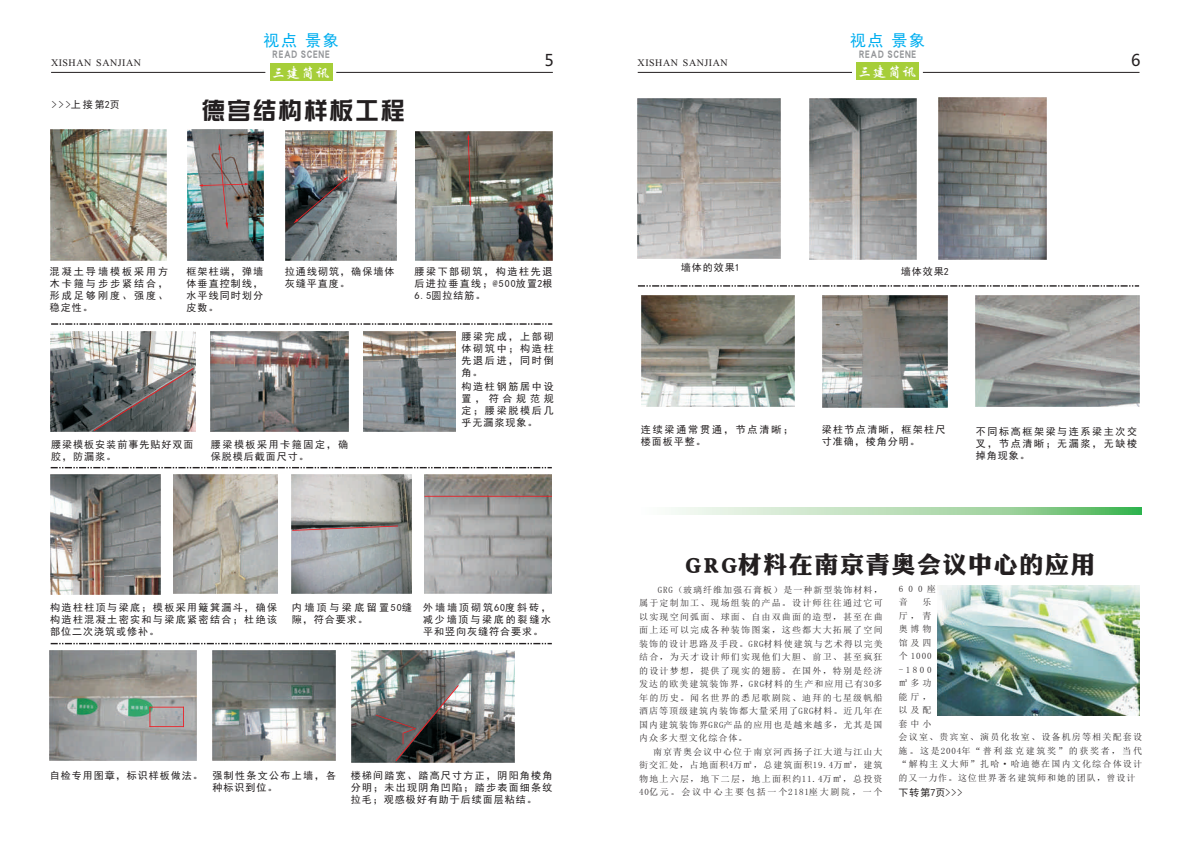
<style>
.page{position:relative;width:1191px;height:842px;background:#fff}
.page>*{position:absolute;margin:0;border:0;box-sizing:border-box;transform-origin:0 0}
.t1{font:24px "DFP Li Jin Hei W8";letter-spacing:.065em;color:#231f20}
.t2{font:24px "DFP Zong Yi W7";letter-spacing:.065em;color:#231f20}
.t3{font:16px "Sim Hei";letter-spacing:.1em;color:#00aeef}
.t4{font:16px "Microsoft Ya Hei";color:#231f20}
.t5{font:14px "ST Xingkai";letter-spacing:.05em;color:#fff}
.t6{font:12px "DFP Hei W9";letter-spacing:.065em;color:#939598;scale:.84 1}
.t7{font:10px/12px "Sim Hei";letter-spacing:.135em;color:#231f20;text-align:justify}
.t8{font:10px/12px "Sim Hei";letter-spacing:.105em;color:#231f20}
.t9{font:10px/12px "Sim Hei";letter-spacing:.1em;color:#231f20}
.t10{font:10px "Times New Roman";letter-spacing:.05em;color:#231f20}
.t11{font:10px/12px "Sim Hei";letter-spacing:.155em;color:#231f20}
.t12{font:10px/12px "Sim Hei";letter-spacing:.185em;color:#231f20}
.t13{font:10px/12px "Sim Hei";letter-spacing:.25em;color:#231f20}
.t14{font:9px "Sim Sun";letter-spacing:.13em;color:#231f20}
.t15{font:9px "Sim Sun";letter-spacing:.11em;color:#231f20}
.t16{font:9px "Sim Sun";letter-spacing:.1em;color:#231f20}
.t17{font:9px "Sim Sun";letter-spacing:.195em;color:#231f20}
.t18{font:9px "Sim Sun";letter-spacing:.19em;color:#231f20}
</style>
<div class="page">
<svg style="left:637px;top:72px;width:215px;height:1px"></svg>
<svg style="left:922px;top:72px;width:218px;height:1px"></svg>
<svg style="left:51px;top:72px;width:215px;height:1px"></svg>
<svg style="left:336px;top:72px;width:217px;height:1px"></svg>
<div style="left:856px;top:63px;width:63px;height:17px;background:#a6ce39"></div>
<div style="left:270px;top:63px;width:62px;height:17px;background:#a6ce39"></div>
<img style="left:51px;top:130px;width:116px;height:130px">
<img style="left:187px;top:130px;width:76px;height:130px">
<img style="left:285px;top:130px;width:111px;height:131px">
<img style="left:416px;top:131px;width:137px;height:130px">
<img style="left:50px;top:331px;width:146px;height:100px">
<img style="left:210px;top:331px;width:138px;height:100px">
<img style="left:363px;top:331px;width:92px;height:100px">
<img style="left:50px;top:474px;width:110px;height:120px">
<img style="left:173px;top:474px;width:104px;height:120px">
<img style="left:292px;top:474px;width:119px;height:120px">
<img style="left:424px;top:475px;width:128px;height:119px">
<img style="left:50px;top:650px;width:147px;height:110px">
<img style="left:212px;top:650px;width:124px;height:111px">
<img style="left:351px;top:650px;width:164px;height:113px">
<img style="left:938px;top:98px;width:108px;height:161px">
<img style="left:638px;top:99px;width:142px;height:159px">
<img style="left:810px;top:98px;width:106px;height:161px">
<img style="left:641px;top:296px;width:153px;height:111px">
<img style="left:822px;top:296px;width:125px;height:111px">
<img style="left:975px;top:295px;width:164px;height:112px">
<img style="left:937px;top:586px;width:202px;height:129px">
<svg style="left:671px;top:508px;width:470px;height:6px;background:#aedbb0"></svg>
<svg style="left:51px;top:323px;width:501px;height:2px"></svg>
<svg style="left:51px;top:467px;width:501px;height:1px"></svg>
<svg style="left:51px;top:643px;width:501px;height:1px"></svg>
<svg style="left:638px;top:285px;width:501px;height:2px"></svg>
<img style="left:376px;top:685px;width:83px;height:76px">
<svg style="left:149px;top:707px;width:35px;height:20px"></svg>
<svg style="left:424px;top:496px;width:128px;height:1px"></svg>
<svg style="left:292px;top:526px;width:106px;height:5px"></svg>
<svg style="left:94px;top:368px;width:100px;height:63px;background:#6a6c6c"></svg>
<svg style="left:467px;top:134px;width:4px;height:72px"></svg>
<img style="left:293px;top:176px;width:55px;height:47px">
<svg style="left:199px;top:143px;width:50px;height:86px;background:#898585"></svg>
<h2 class="t3" style="left:850px;top:32px;width:77px">视点 景象</h2>
<p class="t6" style="left:859px;top:48px;width:70px">READ SCENE</p>
<h2 class="t3" style="left:263px;top:32px;width:77px">视点 景象</h2>
<p class="t6" style="left:272px;top:48px;width:70px">READ SCENE</p>
<p class="t10" style="left:51px;top:59px;width:91px">XISHAN SANJIAN</p>
<h2 class="t4" style="left:544px;top:53px;width:11px">5</h2>
<p class="t10" style="left:637px;top:59px;width:91px">XISHAN SANJIAN</p>
<h2 class="t4" style="left:1131px;top:53px;width:11px">6</h2>
<h3 class="t5" style="left:271px;top:65px;width:60px">三建简讯</h3>
<h3 class="t5" style="left:858px;top:65px;width:60px">三建简讯</h3>
<p class="t7" style="left:52px;top:98px;width:69px">&gt;&gt;&gt;上接第2页</p>
<h1 class="t2" style="left:201px;top:98px;width:205px">德宫结构样板工程</h1>
<p class="t7" style="left:50px;top:265px;width:120px">混凝土导墙模板采用方木卡箍与步步紧结合，形成足够刚度、强度、稳定性。</p>
<p class="t7" style="left:186px;top:265px;width:78px">框架柱端，弹墙体垂直控制线，水平线同时划分皮数。</p>
<p class="t8" style="left:285px;top:266px;width:111px">拉通线砌筑，确保墙体灰缝平直度。</p>
<p class="t7" style="left:414px;top:265px;width:139px">腰梁下部砌筑，构造柱先退后进拉垂直线；@500放置2根6.5圆拉结筋。</p>
<p class="t8" style="left:51px;top:438px;width:144px">腰梁模板安装前事先贴好双面胶，防漏浆。</p>
<p class="t11" style="left:211px;top:438px;width:139px">腰梁模板采用卡箍固定，确保脱模后截面尺寸。</p>
<p class="t7" style="left:461px;top:331px;width:94px">腰梁完成，上部砌体砌筑中；构造柱先退后进，同时倒角。</p>
<p class="t7" style="left:461px;top:381px;width:94px">构造柱钢筋居中设置，符合规范规定；腰梁脱模后几乎无漏浆现象。</p>
<p class="t7" style="left:50px;top:601px;width:228px">构造柱柱顶与梁底；模板采用簸箕漏斗，确保构造柱混凝土密实和与梁底紧密结合；杜绝该部位二次浇筑或修补。</p>
<p class="t13" style="left:292px;top:601px;width:121px">内墙顶与梁底留置50缝隙，符合要求。</p>
<p class="t7" style="left:423px;top:601px;width:130px">外墙墙顶砌筑60度斜砖，减少墙顶与梁底的裂缝水平和竖向灰缝符合要求。</p>
<p class="t9" style="left:212px;top:770px;width:125px;text-indent:-163px">自检专用图章，标识样板做法。 强制性条文公布上墙，各种标识到位。</p>
<p class="t7" style="left:351px;top:770px;width:203px">楼梯间踏宽、踏高尺寸方正，阴阳角棱角分明；未出现阴角凹陷；踏步表面细条纹拉毛；观感极好有助于后续面层粘结。</p>
<p class="t7" style="left:680px;top:262px;width:60px">墙体的效果1</p>
<p class="t7" style="left:901px;top:265px;width:49px">墙体效果2</p>
<p class="t12" style="left:641px;top:423px;width:154px">连续梁通常贯通，节点清晰；楼面板平整。</p>
<p class="t7" style="left:821px;top:424px;width:125px">梁柱节点清晰，框架柱尺寸准确，棱角分明。</p>
<p class="t7" style="left:976px;top:425px;width:163px">不同标高框架梁与连系梁主次交叉，节点清晰；无漏浆，无缺棱掉角现象。</p>
<h1 class="t1" style="left:685px;top:553px;width:411px">GRG材料在南京青奥会议中心的应用</h1>
<p class="t14" style="left:658px;top:585px;width:226px">GRG（玻璃纤维加强石膏板）是一种新型装饰材料，</p>
<p class="t14" style="left:898px;top:584px;width:39px">600座</p>
<p class="t14" style="left:639px;top:598px;width:245px">属于定制加工、现场组装的产品。设计师往往通过它可</p>
<p class="t14" style="left:898px;top:597px;width:10px">音</p>
<p class="t14" style="left:922px;top:597px;width:10px">乐</p>
<p class="t14" style="left:639px;top:612px;width:245px">以实现空间弧面、球面、自由双曲面的造型，甚至在曲</p>
<p class="t14" style="left:898px;top:611px;width:34px">厅，青</p>
<p class="t14" style="left:639px;top:625px;width:245px">面上还可以完成各种装饰图案，这些都大大拓展了空间</p>
<p class="t14" style="left:898px;top:624px;width:34px">奥博物</p>
<p class="t15" style="left:639px;top:639px;width:245px">装饰的设计思路及手段。GRG材料使建筑与艺术得以完美</p>
<p class="t14" style="left:898px;top:638px;width:34px">馆及四</p>
<p class="t14" style="left:639px;top:652px;width:245px">结合，为天才设计师们实现他们大胆、前卫、甚至疯狂</p>
<p class="t14" style="left:898px;top:651px;width:34px">个 1000</p>
<p class="t14" style="left:639px;top:666px;width:245px">的设计梦想，提供了现实的翅膀。在国外，特别是经济</p>
<p class="t14" style="left:898px;top:665px;width:34px">-1800</p>
<p class="t14" style="left:639px;top:679px;width:245px">发达的欧美建筑装饰界，GRG材料的生产和应用已有30多</p>
<p class="t14" style="left:898px;top:678px;width:34px">㎡多功</p>
<p class="t14" style="left:639px;top:693px;width:245px">年的历史。闻名世界的悉尼歌剧院、迪拜的七星级帆船</p>
<p class="t14" style="left:898px;top:692px;width:34px">能厅，</p>
<p class="t15" style="left:639px;top:706px;width:245px">酒店等顶级建筑内装饰都大量采用了GRG材料。近几年在</p>
<p class="t14" style="left:898px;top:705px;width:34px">以及配</p>
<p class="t15" style="left:639px;top:720px;width:245px">国内建筑装饰界GRG产品的应用也是越来越多，尤其是国</p>
<p class="t14" style="left:898px;top:719px;width:34px">套中小</p>
<p class="t16" style="left:639px;top:733px;width:109px">内众多大型文化综合体。</p>
<p class="t14" style="left:898px;top:732px;width:245px">会议室、贵宾室、演员化妆室、设备机房等相关配套设</p>
<p class="t14" style="left:653px;top:747px;width:231px">南京青奥会议中心位于南京河西扬子江大道与江山大</p>
<p class="t18" style="left:898px;top:746px;width:245px">施。这是2004年“普利兹克建筑奖”的获奖者，当代</p>
<p class="t14" style="left:639px;top:760px;width:245px">街交汇处，占地面积4万㎡，总建筑面积19.4万㎡，建筑</p>
<p class="t14" style="left:898px;top:759px;width:245px">“解构主义大师”扎哈·哈迪德在国内文化综合体设计</p>
<p class="t14" style="left:639px;top:774px;width:245px">物地上六层，地下二层，地上面积约11.4万㎡，总投资</p>
<p class="t16" style="left:898px;top:773px;width:238px">的又一力作。这位世界著名建筑师和她的团队，曾设计</p>
<p class="t17" style="left:639px;top:787px;width:245px">40亿元。会议中心主要包括一个2181座大剧院，一个</p>
<p class="t7" style="left:898px;top:786px;width:65px">下转第7页&gt;&gt;&gt;</p>
</div>
